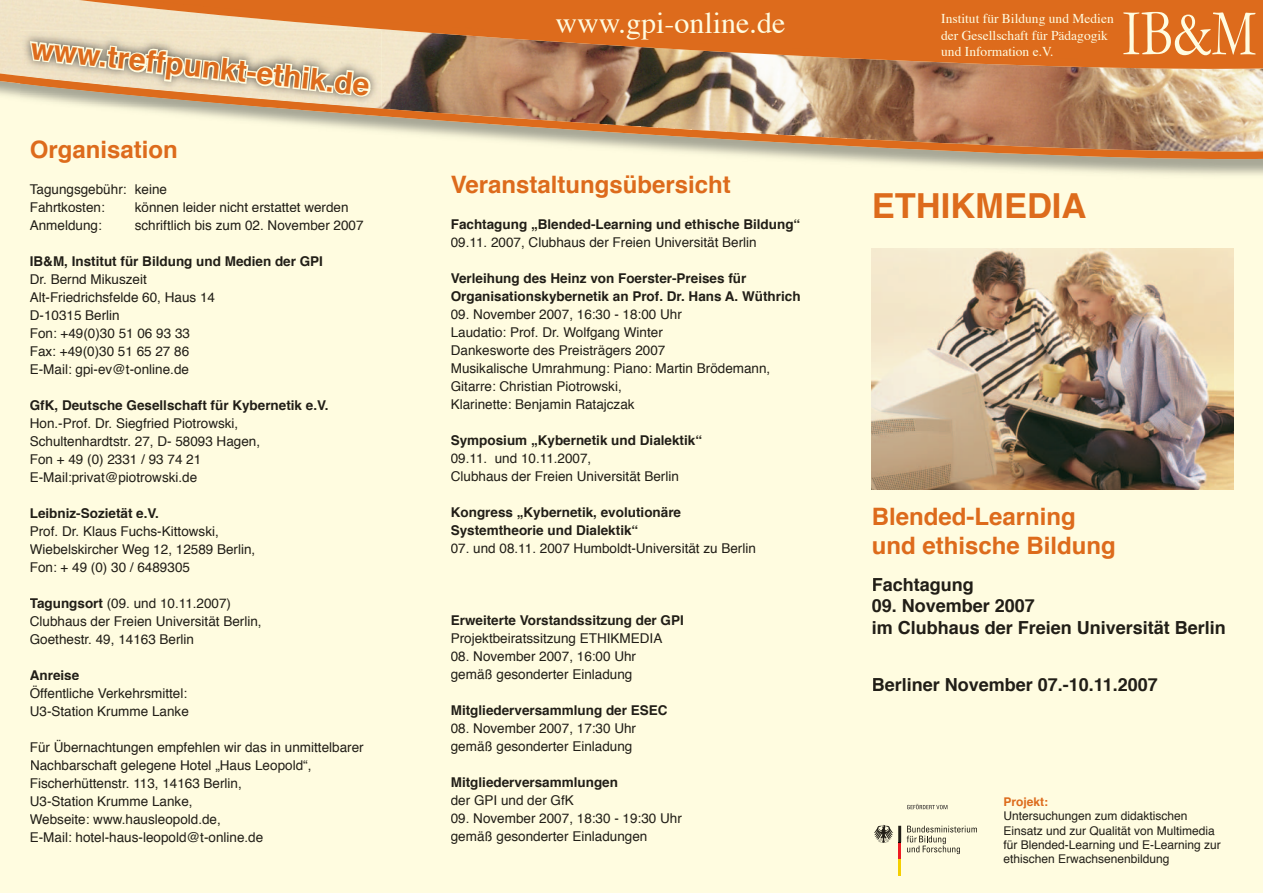
<style>
.page{position:relative;width:1263px;height:893px;background:#fffce0}
.page>*{position:absolute;margin:0;border:0;box-sizing:border-box;transform-origin:0 0}
.t1{font:700 34.5px "Helvetica";color:#dd6b1c}
.t2{font:700 30px "Helvetica";color:#dd6b1c}
.t3{font:30px "Times";color:#fffce0}
.t4{font:700 24px/28.8px "Helvetica";color:#dd6b1c}
.t5{font:700 18px/21.6px "Helvetica";color:#211e17}
.t6{font:13.5px/18px "Helvetica";color:#211e17}
.t7{font:700 13.5px/18px "Helvetica";color:#211e17}
.t8{font:13.5px/16.2px "Times";color:#fffce0}
.t9{font:12px/14.4px "Helvetica";color:#211e17}
.t10{font:700 12px "Helvetica";color:#dd6b1c}
.s1{font-weight:700}
</style>
<div class="page">
<svg style="left:834px;top:160px;width:429px;height:15px"></svg>
<svg style="left:0;top:0;width:1263px;height:160px"></svg>
<svg style="left:1123px;top:12px;width:132px;height:43px"></svg>
<img style="left:872px;top:248px;width:361px;height:241px">
<svg style="left:907px;top:826px;width:70px;height:28px"></svg>
<hr style="left:898px;top:859px;width:3px;height:16px;background:#f4cf02">
<hr style="left:898px;top:842px;width:3px;height:17px;background:#ee1d23">
<svg style="left:874px;top:825px;width:27px;height:18px"></svg>
<svg style="left:907px;top:804px;width:40px;height:5px"></svg>
<div style="left:20px;top:31px;width:361px;height:76px;background:#f1e4c8"></div>
<img style="left:20px;top:76px;width:340px;height:31px">
<svg style="left:25px;top:33px;width:349px;height:67px"></svg>
<h2 class="t2" style="left:32px;top:36px;width:342px;rotate:6deg">www.treffpunkt-ethik.de</h2>
<h3 class="t4" style="left:30px;top:137px;width:150px">Organisation</h3>
<p class="t6" style="left:30px;top:181px;width:139px">Tagungsgebühr: keine<br>Fahrtkosten:</p>
<p class="t6" style="left:135px;top:199px;width:215px">können leider nicht erstattet werden</p>
<p class="t6" style="left:30px;top:217px;width:74px">Anmeldung:</p>
<p class="t6" style="left:135px;top:217px;width:230px">schriftlich bis zum 02. November 2007</p>
<p class="t7" style="left:30px;top:253px;width:295px">IB&amp;M, Institut für Bildung und Medien der GPI</p>
<p class="t6" style="left:30px;top:271px;width:187px">Dr. Bernd Mikuszeit<br>Alt-Friedrichsfelde 60, Haus 14<br>D-10315 Berlin<br>Fon: +49(0)30 51 06 93 33<br>Fax: +49(0)30 51 65 27 86<br>E-Mail: gpi-ev@t-online.de</p>
<p class="t7" style="left:30px;top:397px;width:300px">GfK, Deutsche Gesellschaft für Kybernetik e.V.</p>
<p class="t6" style="left:30px;top:415px;width:232px">Hon.-Prof. Dr. Siegfried Piotrowski, Schultenhardtstr. 27, D- 58093 Hagen, Fon + 49 (0) 2331 / 93 74 21<br>E-Mail:privat@piotrowski.de</p>
<p class="t7" style="left:30px;top:505px;width:131px">Leibniz-Sozietät e.V.</p>
<p class="t6" style="left:30px;top:523px;width:227px">Prof. Dr. Klaus Fuchs-Kittowski,<br>Wiebelskircher Weg 12, 12589 Berlin,<br>Fon: + 49 (0) 30 / 6489305</p>
<p class="t6" style="left:30px;top:595px;width:233px"><span class="s1">Tagungsort</span> (09. und 10.11.2007)<br>Clubhaus der Freien Universität Berlin,<br>Goethestr. 49, 14163 Berlin</p>
<p class="t7" style="left:30px;top:667px;width:51px">Anreise</p>
<p class="t6" style="left:30px;top:685px;width:161px">Öffentliche Verkehrsmittel:<br>U3-Station Krumme Lanke</p>
<p class="t6" style="left:30px;top:739px;width:335px">Für Übernachtungen empfehlen wir das in unmittelbarer Nachbarschaft gelegene Hotel „Haus Leopold“, Fischerhüttenstr. 113, 14163 Berlin,<br>U3-Station Krumme Lanke,<br>Webseite: www.hausleopold.de,<br>E-Mail: hotel-haus-leopold@t-online.de</p>
<h2 class="t3" style="left:556px;top:11px;width:231px">www.gpi-online.de</h2>
<h3 class="t4" style="left:451px;top:172px;width:282px">Veranstaltungsübersicht</h3>
<p class="t7" style="left:451px;top:217px;width:351px">Fachtagung „Blended-Learning und ethische Bildung“</p>
<p class="t6" style="left:451px;top:235px;width:307px">09.11. 2007, Clubhaus der Freien Universität Berlin</p>
<p class="t7" style="left:451px;top:271px;width:351px">Verleihung des Heinz von Foerster-Preises für<br>Organisationskybernetik an Prof. Dr. Hans A. Wüthrich</p>
<p class="t6" style="left:451px;top:307px;width:321px">09. November 2007, 16:30 - 18:00 Uhr<br>Laudatio: Prof. Dr. Wolfgang Winter<br>Dankesworte des Preisträgers 2007<br>Musikalische Umrahmung: Piano: Martin Brödemann, Gitarre: Christian Piotrowski,<br>Klarinette: Benjamin Ratajczak</p>
<p class="t7" style="left:451px;top:433px;width:253px">Symposium „Kybernetik und Dialektik“</p>
<p class="t6" style="left:451px;top:451px;width:230px">09.11. und 10.11.2007,<br>Clubhaus der Freien Universität Berlin</p>
<p class="t7" style="left:451px;top:505px;width:232px">Kongress „Kybernetik, evolutionäre<br>Systemtheorie und Dialektik“</p>
<p class="t6" style="left:451px;top:541px;width:307px">07. und 08.11. 2007 Humboldt-Universität zu Berlin</p>
<p class="t7" style="left:451px;top:613px;width:235px">Erweiterte Vorstandssitzung der GPI</p>
<p class="t6" style="left:451px;top:631px;width:213px">Projektbeiratssitzung ETHIKMEDIA</p>
<p class="t6" style="left:451px;top:649px;width:187px">08. November 2007, 16:00 Uhr gemäß gesonderter Einladung</p>
<p class="t7" style="left:451px;top:703px;width:218px">Mitgliederversammlung der ESEC</p>
<p class="t6" style="left:451px;top:721px;width:187px">08. November 2007, 17:30 Uhr gemäß gesonderter Einladung</p>
<p class="t7" style="left:451px;top:775px;width:169px">Mitgliederversammlungen</p>
<p class="t6" style="left:451px;top:793px;width:125px">der GPI und der GfK</p>
<p class="t6" style="left:451px;top:811px;width:233px">09. November 2007, 18:30 - 19:30 Uhr gemäß gesonderter Einladungen</p>
<p class="t8" style="left:941px;top:12px;width:174px">Institut für Bildung und Medien der Gesellschaft für Pädagogik und Information e.V.</p>
<h1 class="t1" style="left:872px;top:191px;width:216px">ETHIKMEDIA</h1>
<h3 class="t4" style="left:872px;top:504px;width:246px">Blended-Learning und ethische Bildung</h3>
<h3 class="t5" style="left:872px;top:575px;width:104px">Fachtagung</h3>
<h3 class="t5" style="left:872px;top:597px;width:356px">09. November 2007<br>im Clubhaus der Freien Universität Berlin</h3>
<h3 class="t5" style="left:872px;top:676px;width:288px">Berliner November 07.-10.11.2007</h3>
<p class="t10" style="left:1003px;top:796px;width:46px">Projekt:</p>
<p class="t9" style="left:1003px;top:810px;width:219px">Untersuchungen zum didaktischen Einsatz und zur Qualität von Multimedia für Blended-Learning und E-Learning zur ethischen Erwachsenenbildung</p>
</div>
